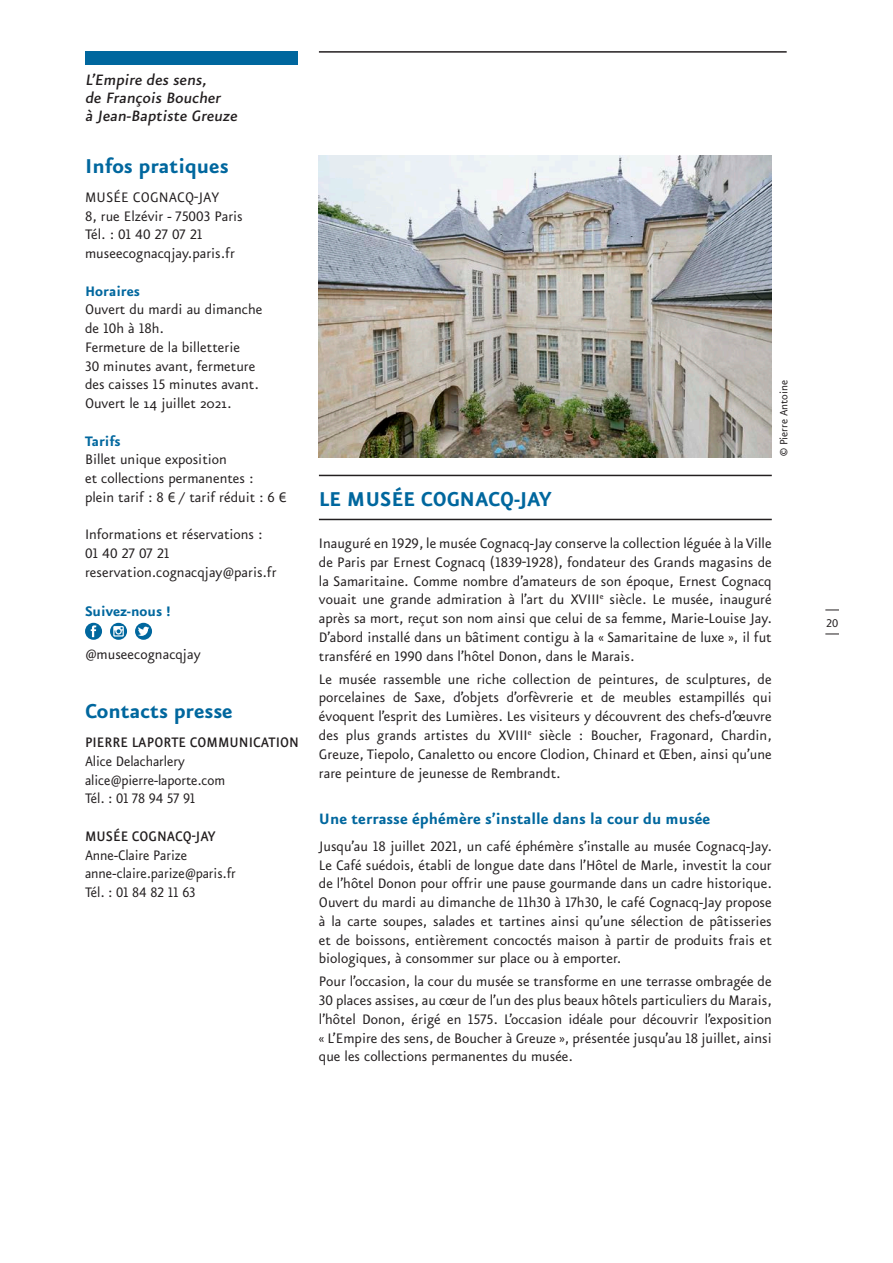
<style>
.page{position:relative;width:893px;height:1263px;background:#fff}
.page>*{position:absolute;margin:0;border:0;box-sizing:border-box;transform-origin:0 0}
.t1{font:700 24px "Eureka Sans Pro";color:#00679e}
.t2{font:500 18px/18px "Eureka Sans Pro";color:#231f20}
.t3{font:700 18px "Eureka Sans Pro";color:#00679e}
.t4{font:16.5px/18.8px "Eureka Sans Pro";color:#231f20}
.t5{font:16.5px/18.8px "Eureka Sans Pro";color:#231f20;scale:.96 1}
.t6{font:500 16.5px "Eureka Sans Pro";letter-spacing:.005em;color:#231f20;scale:.96 1}
.t7{font:700 16.5px "Eureka Sans Pro";color:#00679e}
.t8{font:13.5px "Eureka Sans Pro";color:#231f20}
.t9{font:12.75px "Eureka Sans Pro";color:#231f20}
</style>
<div class="page">
<div style="left:85px;top:623px;width:17px;height:17px;background:#00679e;border-radius:50%"></div>
<svg style="left:91px;top:625px;width:5px;height:12px"></svg>
<svg style="left:110px;top:623px;width:17px;height:17px"></svg>
<svg style="left:113px;top:626px;width:11px;height:10px"></svg>
<div style="left:135px;top:623px;width:17px;height:17px;background:#00679e;border-radius:50%"></div>
<svg style="left:138px;top:627px;width:11px;height:9px"></svg>
<hr style="left:319px;top:475px;width:453px;height:1px;background:#231f20">
<hr style="left:319px;top:519px;width:453px;height:1px;background:#231f20">
<div style="left:85px;top:51px;width:213px;height:14px;background:#00679e"></div>
<hr style="left:319px;top:51px;width:468px;height:2px;background:#231f20">
<svg style="left:825px;top:610px;width:14px;height:1px"></svg>
<svg style="left:825px;top:634px;width:14px;height:1px"></svg>
<img style="left:319px;top:155px;width:453px;height:302px">
<p class="t2" style="left:85px;top:71px;width:157px">L’Empire des sens,<br>de François Boucher<br>à Jean-Baptiste Greuze</p>
<h1 class="t1" style="left:85px;top:151px;width:145px">Infos pratiques</h1>
<p class="t4" style="left:85px;top:188px;width:159px">MUSÉE COGNACQ-JAY<br>8, rue Elzévir - 75003 Paris<br>Tél. : 01 40 27 07 21 museecognacqjay.paris.fr</p>
<p class="t7" style="left:85px;top:281px;width:56px">Horaires</p>
<p class="t4" style="left:85px;top:300px;width:179px">Ouvert du mardi au dimanche de 10h à 18h.<br>Fermeture de la billetterie<br>30 minutes avant, fermeture des caisses 15 minutes avant.<br>Ouvert le 14 juillet 2021.</p>
<p class="t7" style="left:85px;top:431px;width:37px">Tarifs</p>
<p class="t4" style="left:85px;top:450px;width:203px">Billet unique exposition<br>et collections permanentes : plein tarif : 8 € / tarif réduit : 6 €</p>
<p class="t4" style="left:85px;top:525px;width:193px">Informations et réservations :<br>01 40 27 07 21 reservation.cognacqjay@paris.fr</p>
<p class="t7" style="left:85px;top:601px;width:87px">Suivez-nous !</p>
<p class="t4" style="left:85px;top:645px;width:117px">@museecognacqjay</p>
<h1 class="t1" style="left:85px;top:696px;width:149px">Contacts presse</h1>
<p class="t6" style="left:85px;top:732px;width:224px">PIERRE LAPORTE COMMUNICATION</p>
<p class="t5" style="left:85px;top:751px;width:148px">Alice Delacharlery alice@pierre-laporte.com<br>Tél. : 01 78 94 57 91</p>
<p class="t6" style="left:85px;top:826px;width:137px">MUSÉE COGNACQ-JAY</p>
<p class="t5" style="left:85px;top:845px;width:159px">Anne-Claire Parize anne-claire.parize@paris.fr<br>Tél. : 01 84 82 11 63</p>
<p class="t9" style="left:776px;top:456px;width:78px;rotate:-90deg">© Pierre Antoine</p>
<h1 class="t1" style="left:319px;top:485px;width:235px">LE MUSÉE COGNACQ-JAY</h1>
<p class="t4" style="left:319px;top:534px;width:454px;text-align:justify">Inauguré en 1929, le musée Cognacq-Jay conserve la collection léguée à la Ville de Paris par Ernest Cognacq (1839-1928), fondateur des Grands magasins de la Samaritaine. Comme nombre d’amateurs de son époque, Ernest Cognacq vouait une grande admiration à l’art du XVIII<sup>e</sup> siècle. Le musée, inauguré après sa mort, reçut son nom ainsi que celui de sa femme, Marie-Louise Jay.<br>D’abord installé dans un bâtiment contigu à la « Samaritaine de luxe », il fut transféré en 1990 dans l’hôtel Donon, dans le Marais.</p>
<p class="t4" style="left:319px;top:669px;width:454px;text-align:justify">Le musée rassemble une riche collection de peintures, de sculptures, de porcelaines de Saxe, d’objets d’orfèvrerie et de meubles estampillés qui évoquent l’esprit des Lumières. Les visiteurs y découvrent des chefs-d’œuvre des plus grands artistes du XVIII<sup>e</sup> siècle : Boucher, Fragonard, Chardin, Greuze, Tiepolo, Canaletto ou encore Clodion, Chinard et Œben, ainsi qu’une rare peinture de jeunesse de Rembrandt.</p>
<p class="t3" style="left:319px;top:807px;width:393px">Une terrasse éphémère s’installe dans la cour du musée</p>
<p class="t4" style="left:319px;top:836px;width:454px;text-align:justify">Jusqu’au 18 juillet 2021, un café éphémère s’installe au musée Cognacq-Jay.<br>Le Café suédois, établi de longue date dans l’Hôtel de Marle, investit la cour de l’hôtel Donon pour offrir une pause gourmande dans un cadre historique.<br>Ouvert du mardi au dimanche de 11h30 à 17h30, le café Cognacq-Jay propose à la carte soupes, salades et tartines ainsi qu’une sélection de pâtisseries et de boissons, entièrement concoctés maison à partir de produits frais et biologiques, à consommer sur place ou à emporter.</p>
<p class="t4" style="left:319px;top:972px;width:454px;text-align:justify">Pour l’occasion, la cour du musée se transforme en une terrasse ombragée de 30 places assises, au cœur de l’un des plus beaux hôtels particuliers du Marais, l’hôtel Donon, érigé en 1575. L’occasion idéale pour découvrir l’exposition « L’Empire des sens, de Boucher à Greuze », présentée jusqu’au 18 juillet, ainsi que les collections permanentes du musée.</p>
<p class="t8" style="left:826px;top:615px;width:14px">20</p>
</div>
